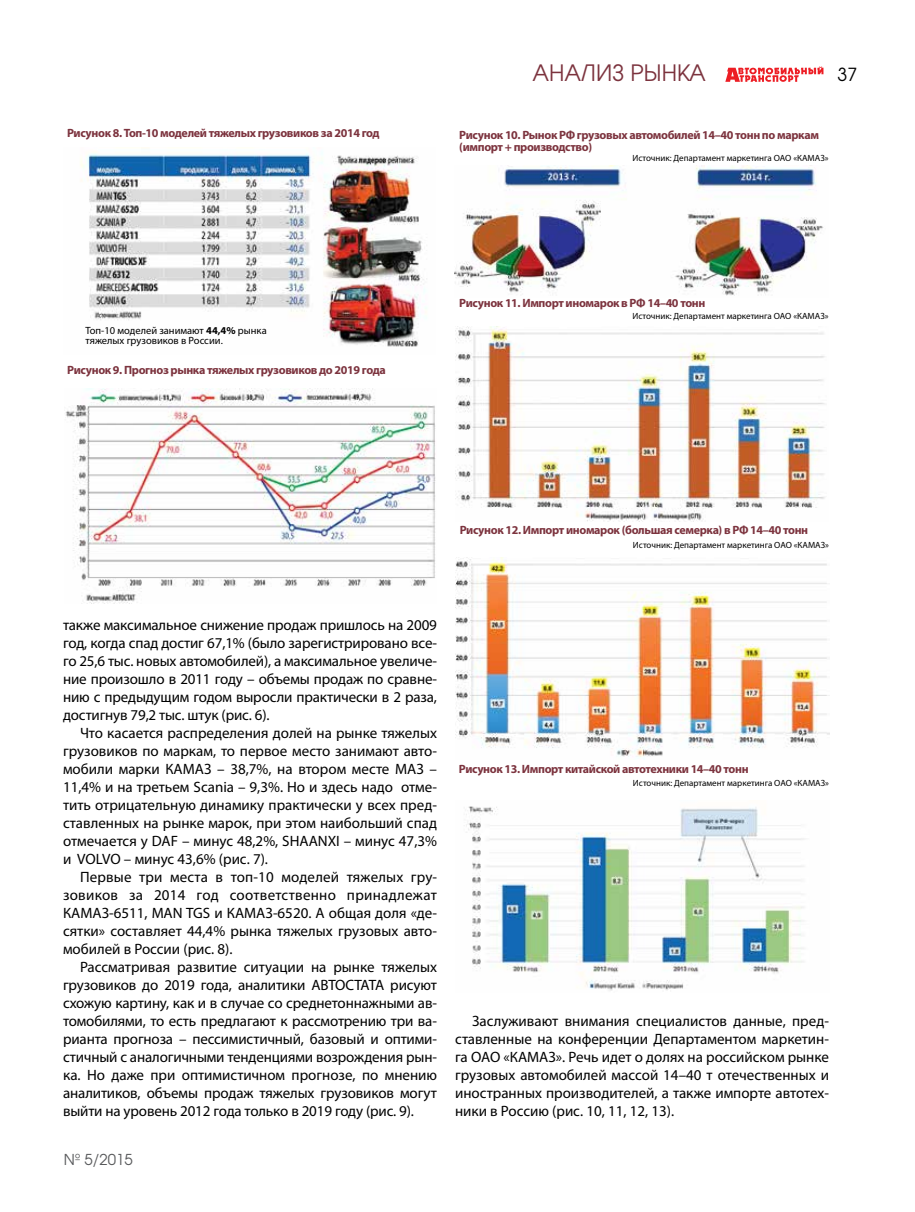
<style>
.page{position:relative;width:915px;height:1212px;background:#fff}
.page>*{position:absolute;margin:0;border:0;box-sizing:border-box;transform-origin:0 0}
.t1{font:22.5px "AG Avalanche C";color:#7c333e}
.t2{font:18px "AG Avalanche C";color:#000}
.t3{font:15px/18px "Myriad Pro";letter-spacing:-.005em;color:#000;text-align:justify}
.t4{font:15px "AG Avalanche C";color:#58595b}
.t5{font:700 12px/12px "Myriad Pro";letter-spacing:-.03em;color:#7c333e}
.t6{font:10.5px/10.5px "Myriad Pro";color:#000}
.t7{font:9px "Myriad Pro";color:#000}
.s1{font-weight:700}
</style>
<div class="page">
<svg style="left:725px;top:66px;width:98px;height:16px"></svg>
<img style="left:80px;top:147px;width:347px;height:200px">
<img style="left:65px;top:388px;width:371px;height:215px">
<img style="left:454px;top:165px;width:370px;height:131px">
<img style="left:455px;top:327px;width:370px;height:195px">
<img style="left:455px;top:557px;width:374px;height:202px">
<img style="left:466px;top:806px;width:338px;height:185px">
<p class="t5" style="left:67px;top:126px;width:314px">Рисунок 8. Топ-10 моделей тяжелых грузовиков за 2014 год</p>
<p class="t6" style="left:85px;top:325px;width:183px">Топ-10 моделей занимают <span class="s1">44,4%</span> рынка тяжелых грузовиков в России.</p>
<p class="t5" style="left:67px;top:364px;width:320px">Рисунок 9. Прогноз рынка тяжелых грузовиков до 2019 года</p>
<h1 class="t1" style="left:532px;top:59px;width:175px">АНАЛИЗ РЫНКА</h1>
<p class="t2" style="left:837px;top:63px;width:21px">37</p>
<p class="t5" style="left:459px;top:129px;width:361px">Рисунок 10. Рынок РФ грузовых автомобилей 14–40 тонн по маркам (импорт + производство)</p>
<p class="t7" style="left:632px;top:152px;width:197px">Источник: Департамент маркетинга ОАО «КАМАЗ»</p>
<p class="t5" style="left:459px;top:297px;width:247px">Рисунок 11. Импорт иномарок в РФ 14–40 тонн</p>
<p class="t7" style="left:632px;top:311px;width:197px">Источник: Департамент маркетинга ОАО «КАМАЗ»</p>
<p class="t5" style="left:459px;top:524px;width:350px">Рисунок 12. Импорт иномарок (большая семерка) в РФ 14–40 тонн</p>
<p class="t7" style="left:632px;top:540px;width:197px">Источник: Департамент маркетинга ОАО «КАМАЗ»</p>
<p class="t3" style="left:63px;top:616px;width:375px">также максимальное снижение продаж пришлось на 2009 год, когда спад достиг 67,1% (было зарегистрировано все&shy;го 25,6 тыс. новых автомобилей), а максимальное увеличе&shy;ние произошло в 2011 году – объемы продаж по сравне&shy;нию с предыдущим годом выросли практически в 2 раза, достигнув 79,2 тыс. штук (рис. 6).</p>
<p class="t3" style="left:63px;top:724px;width:375px;text-indent:17px">Что касается распределения долей на рынке тяжелых грузовиков по маркам, то первое место занимают авто&shy;мобили марки КАМАЗ – 38,7%, на втором месте МАЗ – 11,4% и на третьем Scania – 9,3%. Но и здесь надо отме&shy;тить отрицательную динамику практически у всех пред&shy;ставленных на рынке марок, при этом наибольший спад отмечается у DAF – минус 48,2%, SHAANXI – минус 47,3% и VOLVO – минус 43,6% (рис. 7).</p>
<p class="t3" style="left:63px;top:868px;width:375px;text-indent:17px">Первые три места в топ-10 моделей тяжелых гру&shy;зовиков за 2014 год соответственно принадлежат КАМАЗ-6511, MAN TGS и КАМАЗ-6520. А общая доля «де&shy;сятки» составляет 44,4% рынка тяжелых грузовых авто&shy;мобилей в России (рис. 8).</p>
<p class="t3" style="left:63px;top:958px;width:375px;text-indent:17px">Рассматривая развитие ситуации на рынке тяжелых грузовиков до 2019 года, аналитики АВТОСТАТА рисуют схожую картину, как и в случае со среднетоннажными ав&shy;томобилями, то есть предлагают к рассмотрению три ва&shy;рианта прогноза – пессимистичный, базовый и оптими&shy;стичный с аналогичными тенденциями возрождения рын&shy;ка. Но даже при оптимистичном прогнозе, по мнению аналитиков, объемы продаж тяжелых грузовиков могут выйти на уровень 2012 года только в 2019 году (рис. 9).</p>
<p class="t4" style="left:64px;top:1150px;width:70px">№ 5/2015</p>
<p class="t5" style="left:458px;top:762px;width:291px">Рисунок 13. Импорт китайской автотехники 14–40 тонн</p>
<p class="t7" style="left:632px;top:777px;width:197px">Источник: Департамент маркетинга ОАО «КАМАЗ»</p>
<p class="t3" style="left:455px;top:1012px;width:375px;text-indent:17px">Заслуживают внимания специалистов данные, пред&shy;ставленные на конференции Департаментом маркетин&shy;га ОАО «КАМАЗ». Речь идет о долях на российском рынке грузовых автомобилей массой 14–40 т отечественных и иностранных производителей, а также импорте автотех&shy;ники в Россию (рис. 10, 11, 12, 13).</p>
</div>
